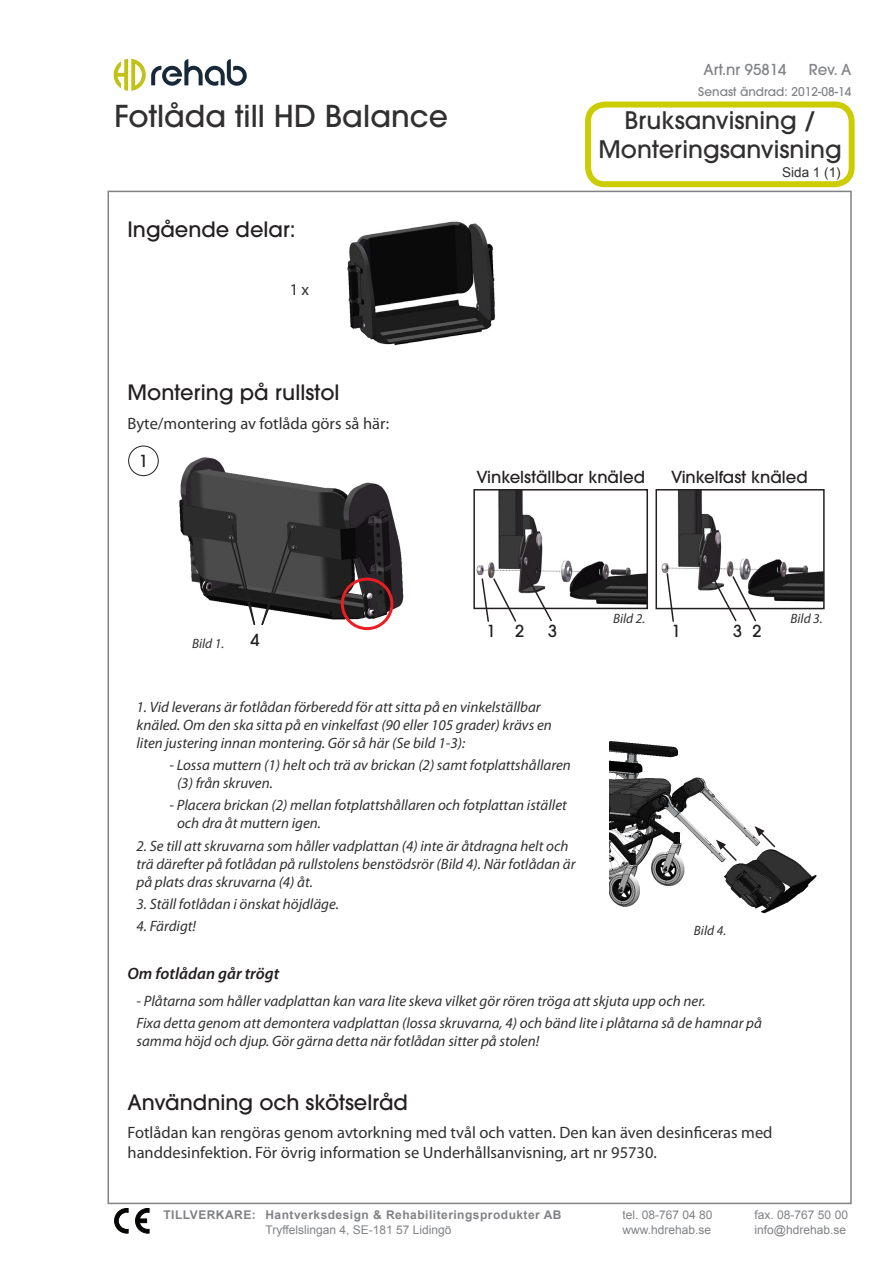
<style>
.page{position:relative;width:893px;height:1263px;background:#fff}
.page>*{position:absolute;margin:0;border:0;box-sizing:border-box;transform-origin:0 0}
.t1{font:500 30px "ITC Avant Garde Pro";color:#312f30}
.t2{font:500 24px "ITC Avant Garde Pro";color:#312f30}
.Rubrik_1{font:500 21px "ITC Avant Garde Pro";color:#231f20}
.brödtext{font:16.5px/19.8px "Myriad Pro";color:#312f30}
.t3{font:500 16.5px "ITC Avant Garde Pro";color:#231f20}
.Rubrik_1-2{font:italic 600 16.5px "Myriad Pro";color:#231f20}
.brödtext-2{font:italic 15px/18px "Myriad Pro";color:#312f30}
.t4{font:500 15px "ITC Avant Garde Pro";color:#808285}
.brödtext-3{font:italic 13.5px "Myriad Pro";color:#312f30}
.t5{font:13.5px "Arial";color:#312f30}
.t6{font:12px "Arial";color:#808285}
.t7{font:700 12px "Arial";letter-spacing:.04em;color:#808285}
.t8{font:500 12px "ITC Avant Garde Pro";color:#808285}
</style>
<div class="page">
<svg style="left:114px;top:59px;width:133px;height:32px"></svg>
<div style="left:585px;top:102px;width:270px;height:85px;border:6px solid #cc0;border-radius:17px"></div>
<svg style="left:135px;top:1208px;width:14px;height:25px"></svg>
<svg style="left:115px;top:1208px;width:13px;height:25px"></svg>
<img style="left:610px;top:741px;width:207px;height:173px">
<div style="left:128px;top:445px;width:31px;height:31px;border:1px solid #231f20;border-radius:50%"></div>
<img style="left:347px;top:221px;width:148px;height:125px">
<img style="left:476px;top:492px;width:169px;height:113px">
<div style="left:473px;top:489px;width:175px;height:120px;border:2px solid #231f20"></div>
<img style="left:661px;top:492px;width:161px;height:110px">
<div style="left:655px;top:489px;width:170px;height:120px;border:2px solid #231f20"></div>
<img style="left:179px;top:457px;width:225px;height:167px">
<div style="left:341px;top:578px;width:52px;height:52px;border:3px solid #ee1d23;border-radius:50%"></div>
<svg style="left:666px;top:572px;width:9px;height:50px"></svg>
<svg style="left:481px;top:567px;width:72px;height:55px"></svg>
<svg style="left:230px;top:523px;width:63px;height:103px"></svg>
<svg style="left:707px;top:567px;width:50px;height:55px"></svg>
<svg style="left:716px;top:840px;width:22px;height:22px"></svg>
<svg style="left:754px;top:826px;width:22px;height:22px"></svg>
<p class="t1" style="left:115px;top:97px;width:335px">Fotlåda till HD Balance</p>
<p class="Rubrik_1" style="left:128px;top:216px;width:170px">Ingående delar:</p>
<p class="brödtext" style="left:290px;top:279px;width:21px">1 x</p>
<p class="t4" style="left:703px;top:60px;width:85px">Art.nr 95814</p>
<p class="t8" style="left:698px;top:84px;width:155px">Senast ändrad: 2012-08-14</p>
<p class="t4" style="left:809px;top:60px;width:44px">Rev. A</p>
<p class="t2" style="left:624px;top:105px;width:193px">Bruksanvisning /</p>
<p class="t2" style="left:598px;top:134px;width:245px">Monteringsanvisning</p>
<p class="t5" style="left:782px;top:163px;width:60px">Sida 1 (1)</p>
<p class="Rubrik_1" style="left:128px;top:379px;width:213px">Montering på rullstol</p>
<p class="brödtext" style="left:128px;top:413px;width:263px">Byte/montering av fotlåda görs så här:</p>
<p class="t3" style="left:139px;top:451px;width:11px">1</p>
<p class="t3" style="left:476px;top:467px;width:170px">Vinkelställbar knäled</p>
<p class="t3" style="left:671px;top:467px;width:138px">Vinkelfast knäled</p>
<p class="brödtext-3" style="left:192px;top:635px;width:34px">Bild 1.</p>
<p class="t3" style="left:251px;top:629px;width:11px">4</p>
<p class="brödtext-3" style="left:613px;top:610px;width:34px">Bild 2.</p>
<p class="brödtext-3" style="left:790px;top:610px;width:34px">Bild 3.</p>
<p class="t3" style="left:487px;top:621px;width:11px">1</p>
<p class="t3" style="left:515px;top:621px;width:11px">2</p>
<p class="t3" style="left:548px;top:621px;width:11px">3</p>
<p class="t3" style="left:671px;top:621px;width:11px">1</p>
<p class="t3" style="left:752px;top:621px;width:11px">2</p>
<p class="t3" style="left:733px;top:621px;width:11px">3</p>
<p class="brödtext-2" style="left:137px;top:698px;width:417px">1. Vid leverans är fotlådan förberedd för att sitta på en vinkelställbar knäled. Om den ska sitta på en vinkelfast (90 eller 105 grader) krävs en liten justering innan montering. Gör så här (Se bild 1-3):</p>
<p class="brödtext-2" style="left:177px;top:756px;width:395px;text-indent:-8px">- Lossa muttern (1) helt och trä av brickan (2) samt fotplattshållaren (3) från skruven.</p>
<p class="brödtext-2" style="left:177px;top:796px;width:391px;text-indent:-8px">- Placera brickan (2) mellan fotplattshållaren och fotplattan istället och dra åt muttern igen.</p>
<p class="brödtext-2" style="left:137px;top:836px;width:441px">2. Se till att skruvarna som håller vadplattan (4) inte är åtdragna helt och trä därefter på fotlådan på rullstolens benstödsrör (Bild 4). När fotlådan är på plats dras skruvarna (4) åt.</p>
<p class="brödtext-2" style="left:137px;top:895px;width:204px">3. Ställ fotlådan i önskat höjdläge.</p>
<p class="brödtext-2" style="left:137px;top:917px;width:61px">4. Färdigt!</p>
<p class="Rubrik_1-2" style="left:128px;top:963px;width:153px">Om fotlådan går trögt</p>
<p class="brödtext-2" style="left:137px;top:991px;width:571px">- Plåtarna som håller vadplattan kan vara lite skeva vilket gör rören tröga att skjuta upp och ner.</p>
<p class="brödtext-2" style="left:137px;top:1014px;width:627px">Fixa detta genom att demontera vadplattan (lossa skruvarna, 4) och bänd lite i plåtarna så de hamnar på samma höjd och djup. Gör gärna detta när fotlådan sitter på stolen!</p>
<p class="brödtext-3" style="left:694px;top:922px;width:34px">Bild 4.</p>
<p class="Rubrik_1" style="left:128px;top:1088px;width:282px">Användning och skötselråd</p>
<p class="brödtext" style="left:128px;top:1122px;width:646px">Fotlådan kan rengöras genom avtorkning med tvål och vatten. Den kan även desinficeras med handdesinfektion. För övrig information se Underhållsanvisning, art nr 95730.</p>
<p class="t7" style="left:163px;top:1207px;width:400px">TILLVERKARE: Hantverksdesign &amp; Rehabiliteringsprodukter AB</p>
<p class="t6" style="left:265px;top:1222px;width:188px">Tryffelslingan 4, SE-181 57 Lidingö</p>
<p class="t6" style="left:623px;top:1207px;width:92px">tel. 08-767 04 80</p>
<p class="t6" style="left:755px;top:1207px;width:95px">fax. 08-767 50 00</p>
<p class="t6" style="left:623px;top:1222px;width:90px">www.hdrehab.se</p>
<p class="t6" style="left:755px;top:1222px;width:93px">info@hdrehab.se</p>
</div>
